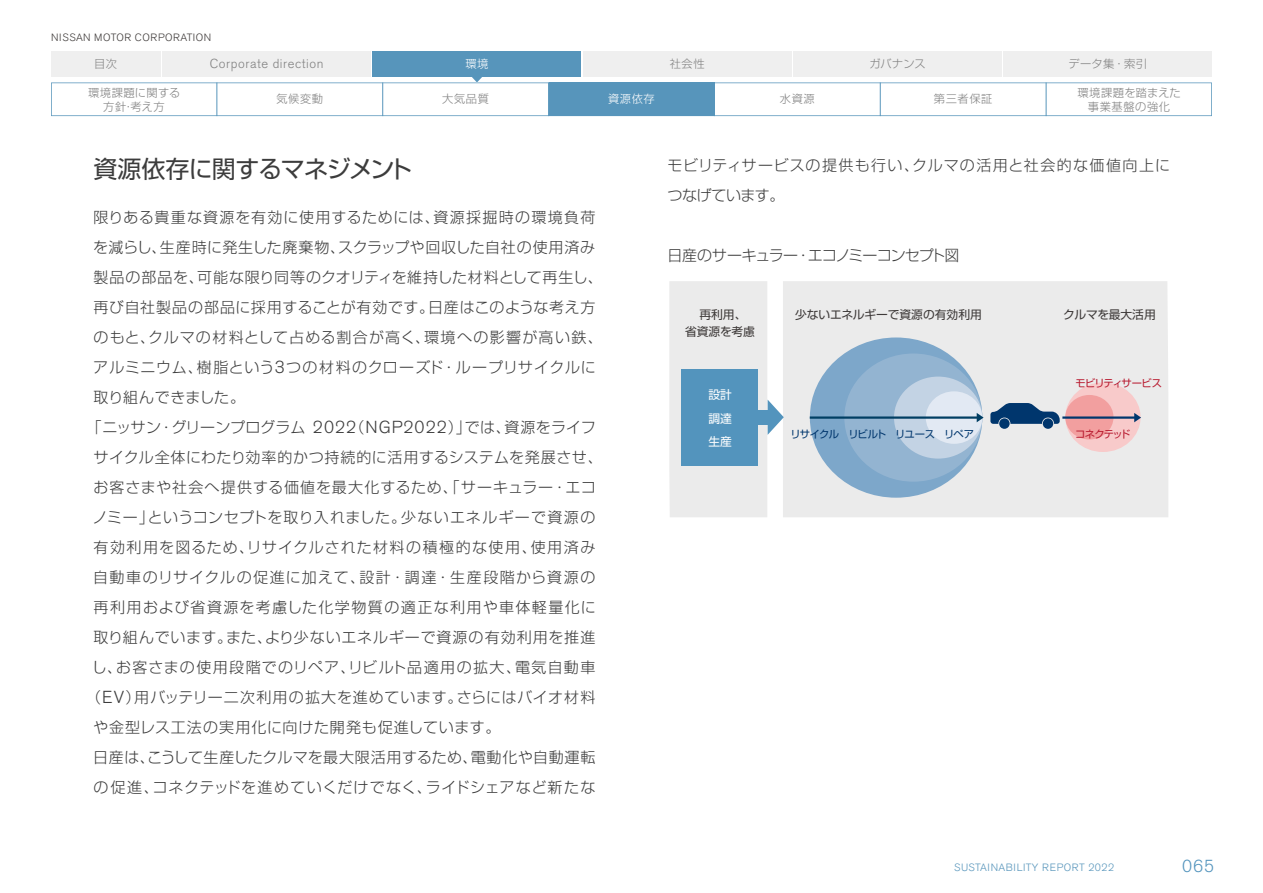
<style>
.page{position:relative;width:1263px;height:893px;background:#fff}
.page>*{position:absolute;margin:0;border:0;box-sizing:border-box;transform-origin:0 0}
.t1{font:24px "Shin Go Pro";letter-spacing:-.04em;color:#3c3c3c}
.t2{font:300 17.25px "Nissan Pro";color:#5394bd}
.t3{font:300 15px/30px "Shin Go Pro";letter-spacing:.055em;color:#3c3c3c}
.t4{font:300 15px "Shin Go Pro";letter-spacing:.03em;color:#3c3c3c}
.t5{font:300 15px "Shin Go Pro";letter-spacing:.035em;color:#3c3c3c}
.t6{font:300 15px "Shin Go Pro";letter-spacing:.08em;color:#3c3c3c}
.t7{font:300 15px "Shin Go Pro";color:#3c3c3c}
.t8{font:300 15px "Shin Go Pro";letter-spacing:.075em;color:#3c3c3c}
.t9{font:300 15px "Shin Go Pro";letter-spacing:.095em;color:#3c3c3c}
.t10{font:300 15px "Shin Go Pro";letter-spacing:.09em;color:#3c3c3c}
.t11{font:300 15px "Shin Go Pro";letter-spacing:.1em;color:#3c3c3c}
.t12{font:300 15px "Shin Go Pro";letter-spacing:-.065em;color:#3c3c3c}
.t13{font:300 12.9px "Nissan Pro";letter-spacing:.045em;color:#828282}
.t14{font:11.7px/16.6px "Shin Go Pro";letter-spacing:-.01em;color:#3e3a39;text-align:center}
.t15{font:11.7px/23.5px "Shin Go Pro";color:#fff;text-align:justify}
.t16{font:300 11.25px/13.5px "Shin Go Pro";letter-spacing:.05em;color:#828282;text-align:center}
.t17{font:300 11.25px "Shin Go Pro";letter-spacing:.05em;color:#fff}
.t18{font:300 10.5px "Nissan Pro";letter-spacing:.04em;color:#5795bb}
.t19{font:300 10.5px "Nissan Pro";letter-spacing:.06em;color:#3e3a39}
.t20{font:10.35px "Shin Go Pro";letter-spacing:-.07em;color:#00366d}
.t21{font:10.35px "Shin Go Pro";letter-spacing:-.08em;color:#b81b30}
.s1{font-family:"Nissan Pro";font-size:17.25px}
</style>
<div class="page">
<div style="left:1004px;top:51px;width:208px;height:26px;background:#efefef"></div>
<div style="left:793px;top:51px;width:209px;height:26px;background:#efefef"></div>
<div style="left:583px;top:51px;width:208px;height:26px;background:#efefef"></div>
<div style="left:373px;top:51px;width:208px;height:26px;background:#5795bb"></div>
<div style="left:51px;top:51px;width:109px;height:26px;background:#efefef"></div>
<div style="left:163px;top:51px;width:208px;height:26px;background:#efefef"></div>
<svg style="left:51px;top:76px;width:1161px;height:40px"></svg>
<hr style="left:216px;top:82px;width:1px;height:34px;background:#5795bb">
<hr style="left:382px;top:82px;width:1px;height:34px;background:#5795bb">
<hr style="left:548px;top:82px;width:1px;height:34px;background:#5795bb">
<hr style="left:714px;top:82px;width:1px;height:34px;background:#5795bb">
<hr style="left:880px;top:82px;width:1px;height:34px;background:#5795bb">
<hr style="left:1046px;top:82px;width:1px;height:34px;background:#5795bb">
<div style="left:784px;top:281px;width:384px;height:236px;background:#ebebeb"></div>
<div style="left:810px;top:337px;width:172px;height:161px;background:#7da7ca;border-radius:50%"></div>
<div style="left:844px;top:353px;width:138px;height:129px;background:#93b4d1;border-radius:50%"></div>
<div style="left:894px;top:377px;width:88px;height:82px;background:#c3d3e4;border-radius:50%"></div>
<div style="left:926px;top:391px;width:56px;height:53px;background:#e2e9f3;border-radius:50%"></div>
<svg style="left:810px;top:413px;width:173px;height:9px"></svg>
<div style="left:1065px;top:382px;width:75px;height:70px;background:#f8caca;border-radius:50%"></div>
<div style="left:1065px;top:395px;width:48px;height:44px;background:#f29f9f;border-radius:50%"></div>
<div style="left:999px;top:418px;width:11px;height:11px;background:#00366d;border-radius:50%"></div>
<div style="left:1043px;top:418px;width:10px;height:11px;background:#00366d;border-radius:50%"></div>
<svg style="left:990px;top:403px;width:151px;height:21px"></svg>
<svg style="left:669px;top:281px;width:115px;height:236px;background:#c1d4e0"></svg>
<p class="t19" style="left:51px;top:30px;width:162px">NISSAN MOTOR CORPORATION</p>
<p class="t16" style="left:94px;top:55px;width:24px">目次</p>
<p class="t13" style="left:210px;top:55px;width:115px">Corporate direction</p>
<p class="t17" style="left:465px;top:54px;width:25px">環境</p>
<p class="t16" style="left:670px;top:55px;width:36px">社会性</p>
<p class="t16" style="left:869px;top:55px;width:58px">ガバナンス</p>
<p class="t16" style="left:1068px;top:55px;width:80px">データ集・索引</p>
<p class="t16" style="left:88px;top:85px;width:94px">環境課題に関する方針・考え方</p>
<p class="t16" style="left:276px;top:91px;width:48px">気候変動</p>
<p class="t16" style="left:442px;top:91px;width:48px">大気品質</p>
<p class="t17" style="left:608px;top:90px;width:48px">資源依存</p>
<p class="t16" style="left:780px;top:91px;width:36px">水資源</p>
<p class="t16" style="left:934px;top:91px;width:60px">第三者保証</p>
<p class="t16" style="left:1077px;top:85px;width:105px">環境課題を踏まえた事業基盤の強化</p>
<h1 class="t1" style="left:94px;top:150px;width:320px">資源依存に関するマネジメント</h1>
<p class="t6" style="left:94px;top:205px;width:503px">限りある貴重な資源を有効に使用するためには、資源採掘時の環境負荷</p>
<p class="t4" style="left:93px;top:235px;width:504px">を減らし、生産時に発生した廃棄物、スクラップや回収した自社の使用済み</p>
<p class="t3" style="left:94px;top:260px;width:511px">製品の部品を、可能な限り同等のクオリティを維持した材料として再生し、</p>
<p class="t3" style="left:94px;top:290px;width:503px">再び自社製品の部品に採用することが有効です。日産はこのような考え方</p>
<p class="t8" style="left:94px;top:325px;width:511px">のもと、クルマの材料として占める割合が高く、環境への影響が高い鉄、</p>
<p class="t3" style="left:93px;top:350px;width:504px">アルミニウム、樹脂という<span class="s1">3</span>つの材料のクローズド・ループリサイクルに</p>
<p class="t7" style="left:94px;top:385px;width:153px">取り組んできました。</p>
<p class="t7" style="left:87px;top:415px;width:511px">「ニッサン・グリーンプログラム <span class="s1">2022</span>（<span class="s1">NGP2022</span>）」では、資源をライフ</p>
<p class="t5" style="left:93px;top:445px;width:511px">サイクル全体にわたり効率的かつ持続的に活用するシステムを発展させ、</p>
<p class="t3" style="left:94px;top:470px;width:504px">お客さまや社会へ提供する価値を最大化するため、「サーキュラー・エコ</p>
<p class="t5" style="left:92px;top:505px;width:504px">ノミー」というコンセプトを取り入れました。少ないエネルギーで資源の</p>
<p class="t9" style="left:94px;top:535px;width:503px">有効利用を図るため、リサイクルされた材料の積極的な使用、使用済み</p>
<p class="t10" style="left:93px;top:565px;width:503px">自動車のリサイクルの促進に加えて、設計・調達・生産段階から資源の</p>
<p class="t11" style="left:94px;top:595px;width:504px">再利用および省資源を考慮した化学物質の適正な利用や車体軽量化に</p>
<p class="t3" style="left:94px;top:620px;width:503px">取り組んでいます。また、より少ないエネルギーで資源の有効利用を推進</p>
<p class="t6" style="left:92px;top:655px;width:505px">し、お客さまの使用段階でのリペア、リビルト品適用の拡大、電気自動車</p>
<p class="t3" style="left:86px;top:680px;width:511px">（<span class="s1">EV</span>）用バッテリー二次利用の拡大を進めています。さらにはバイオ材料</p>
<p class="t3" style="left:93px;top:710px;width:409px">や金型レス工法の実用化に向けた開発も促進しています。</p>
<p class="t4" style="left:93px;top:745px;width:504px">日産は、こうして生産したクルマを最大限活用するため、電動化や自動運転</p>
<p class="t3" style="left:94px;top:770px;width:503px">の促進、コネクテッドを進めていくだけでなく、ライドシェアなど新たな</p>
<p class="t3" style="left:667px;top:148px;width:504px">モビリティサービスの提供も行い、クルマの活用と社会的な価値向上につなげています。</p>
<p class="t12" style="left:667px;top:243px;width:294px">日産のサーキュラー・エコノミーコンセプト図</p>
<p class="t14" style="left:685px;top:305px;width:71px">再利用、<br>省資源を考慮</p>
<p class="t14" style="left:795px;top:305px;width:188px">少ないエネルギーで資源の有効利用</p>
<p class="t14" style="left:1063px;top:305px;width:94px">クルマを最大活用</p>
<p class="t15" style="left:708px;top:381px;width:25px">設計調達生産</p>
<p class="t20" style="left:790px;top:426px;width:185px">リサイクル リビルト リユース リペア</p>
<p class="t21" style="left:1075px;top:375px;width:88px">モビリティサービス</p>
<p class="t21" style="left:1075px;top:426px;width:57px">コネクテッド</p>
<p class="t18" style="left:954px;top:861px;width:162px">SUSTAINABILITY REPORT 2022</p>
<p class="t2" style="left:1182px;top:854px;width:33px">065</p>
</div>
